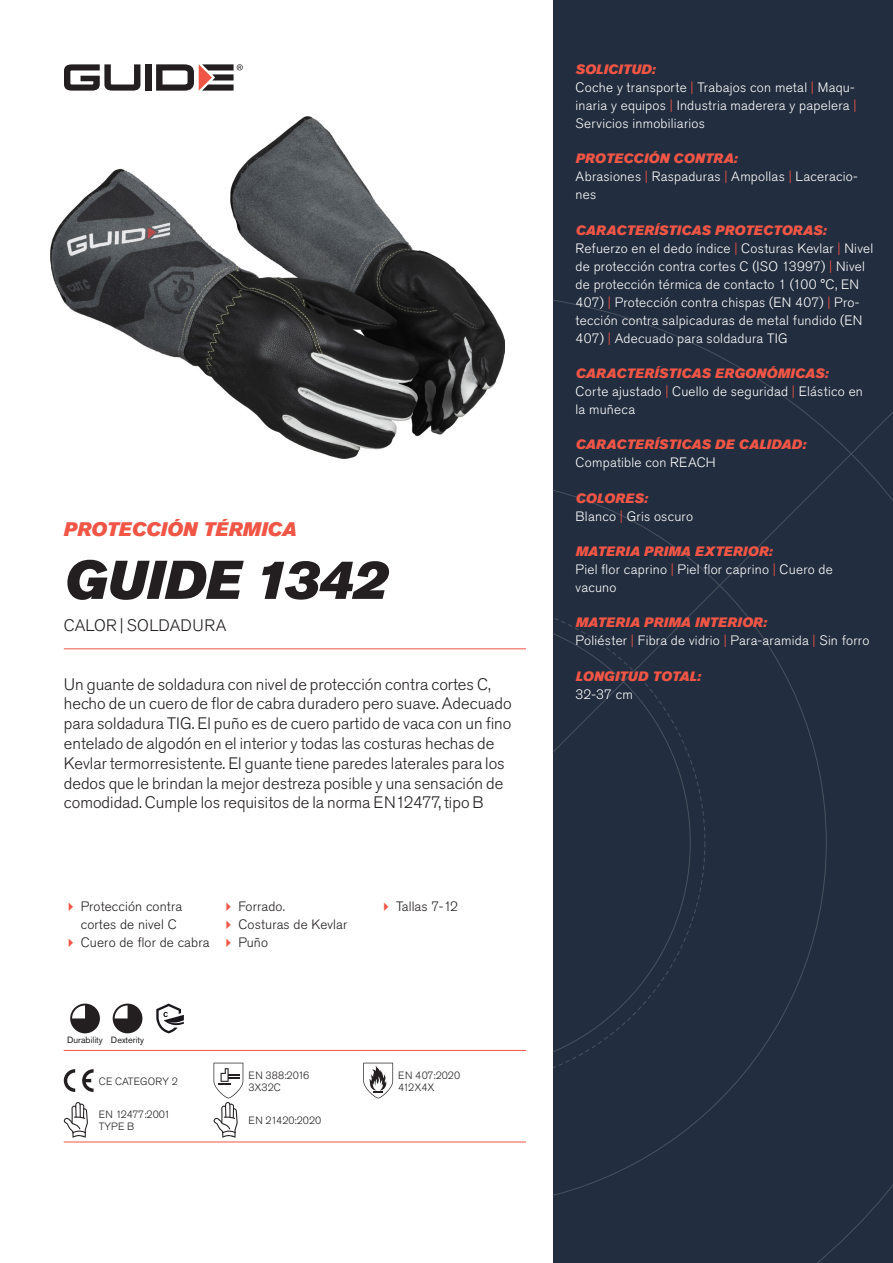
<style>
.page{position:relative;width:893px;height:1263px;background:#fff}
.page>*{position:absolute;margin:0;border:0;box-sizing:border-box;transform-origin:0 0}
.Rubrik{font:italic 54px "Akzidenz Grotesk Pro Super";color:#231f20}
.Överrubrik{font:italic 19.5px "Akzidenz Grotesk Pro Super";letter-spacing:.005em;color:#f05545}
.Ingress{font:300 16.5px/19.8px "Akzidenz Grotesk Pro";color:#231f20}
.Product_-_AltSegment{font:300 16.5px "Akzidenz Grotesk Pro";letter-spacing:.02em;color:#231f20}
.Produkt_-_Brödtext{font:300 13.5px/18px "Akzidenz Grotesk Pro";letter-spacing:.02em;color:#fff}
.Produkt_-_Namn{font:italic 13.5px "Akzidenz Grotesk Pro Super";letter-spacing:.01em;color:#f05545}
.t1{font:300 13.5px/18px "Akzidenz Grotesk Pro";letter-spacing:.01em;color:#231f20}
.t2{font:300 10.5px "Akzidenz Grotesk Pro";color:#231f20}
.t3{font:300 10.5px "Akzidenz Grotesk Pro";letter-spacing:-.02em;color:#231f20}
.Produkt_-_Egenskaper{font:9px "Akzidenz Grotesk Pro";color:#231f20}
.s1{color:#f05545}
</style>
<div class="page">
<div style="left:145px;top:64px;width:7px;height:27px;background:#231f20"></div>
<svg style="left:156px;top:64px;width:87px;height:27px"></svg>
<svg style="left:64px;top:64px;width:76px;height:27px"></svg>
<div style="left:553px;top:0;width:340px;height:1263px;background:#222d3f"></div>
<svg style="left:553px;top:300px;width:340px;height:963px"></svg>
<hr style="left:64px;top:1050px;width:462px;height:1px;background:#f05545">
<hr style="left:64px;top:1142px;width:462px;height:1px;background:#f05545">
<svg style="left:70px;top:1003px;width:30px;height:30px"></svg>
<svg style="left:113px;top:1003px;width:29px;height:30px"></svg>
<svg style="left:156px;top:1003px;width:28px;height:30px"></svg>
<svg style="left:64px;top:1069px;width:11px;height:23px"></svg>
<svg style="left:82px;top:1069px;width:12px;height:23px"></svg>
<svg style="left:363px;top:1063px;width:30px;height:35px"></svg>
<svg style="left:64px;top:1102px;width:24px;height:36px"></svg>
<svg style="left:214px;top:1063px;width:29px;height:75px"></svg>
<img style="left:51px;top:116px;width:453px;height:342px">
<hr style="left:64px;top:648px;width:462px;height:1px;background:#f05545">
<p class="Överrubrik" style="left:64px;top:517px;width:234px">PROTECCIÓN TÉRMICA</p>
<p class="Rubrik" style="left:64px;top:545px;width:325px">GUIDE 1342</p>
<p class="Product_-_AltSegment" style="left:64px;top:615px;width:164px">CALOR | SOLDADURA</p>
<p class="Ingress" style="left:64px;top:674px;width:449px">Un guante de soldadura con nivel de protección contra cortes C, hecho de un cuero de flor de cabra duradero pero suave. Adecuado para soldadura TIG. El puño es de cuero partido de vaca con un fino entelado de algodón en el interior y todas las costuras hechas de Kevlar termorresistente. El guante tiene paredes laterales para los dedos que le brindan la mejor destreza posible y una sensación de comodidad. Cumple los requisitos de la norma EN12477, tipo B</p>
<p class="t1" style="left:81px;top:897px;width:103px">Protección contra cortes de nivel C</p>
<p class="t1" style="left:81px;top:933px;width:130px">Cuero de flor de cabra</p>
<p class="t1" style="left:238px;top:897px;width:48px">Forrado.</p>
<p class="t1" style="left:238px;top:915px;width:110px">Costuras de Kevlar</p>
<p class="t1" style="left:238px;top:933px;width:31px">Puño</p>
<p class="Produkt_-_Egenskaper" style="left:67px;top:1034px;width:37px">Durability</p>
<p class="Produkt_-_Egenskaper" style="left:111px;top:1034px;width:35px">Dexterity</p>
<p class="t2" style="left:99px;top:1074px;width:81px">CE CATEGORY 2</p>
<p class="t3" style="left:99px;top:1107px;width:73px">EN 12477:2001</p>
<p class="t2" style="left:99px;top:1119px;width:37px">TYPE B</p>
<p class="t2" style="left:248px;top:1068px;width:62px">EN 388:2016</p>
<p class="t2" style="left:248px;top:1080px;width:34px">3X32C</p>
<p class="t2" style="left:248px;top:1113px;width:74px">EN 21420:2020</p>
<p class="t1" style="left:396px;top:897px;width:63px">Tallas 7-12</p>
<p class="t2" style="left:398px;top:1068px;width:63px">EN 407:2020</p>
<p class="t2" style="left:398px;top:1080px;width:38px">412X4X</p>
<p class="Produkt_-_Namn" style="left:576px;top:60px;width:81px">SOLICITUD:</p>
<p class="Produkt_-_Brödtext" style="left:576px;top:78px;width:282px">Coche y transporte <span class="s1">|</span> Trabajos con metal <span class="s1">|</span> Maqu&shy;inaria y equipos <span class="s1">|</span> Industria maderera y papelera <span class="s1">|<br></span>Servicios inmobiliarios</p>
<p class="Produkt_-_Namn" style="left:576px;top:150px;width:163px">PROTECCIÓN CONTRA:</p>
<p class="Produkt_-_Brödtext" style="left:576px;top:168px;width:284px">Abrasiones <span class="s1">|</span> Raspaduras <span class="s1">|</span> Ampollas <span class="s1">|</span> Laceracio&shy;nes</p>
<p class="Produkt_-_Namn" style="left:576px;top:221px;width:252px">CARACTERÍSTICAS PROTECTORAS:</p>
<p class="Produkt_-_Brödtext" style="left:576px;top:239px;width:299px">Refuerzo en el dedo índice <span class="s1">|</span> Costuras Kevlar <span class="s1">|</span> Nivel de protección contra cortes C (ISO 13997) <span class="s1">|</span> Nivel de protección térmica de contacto 1 (100 °C, EN 407) <span class="s1">|</span> Protección contra chispas (EN 407) <span class="s1">|</span> Pro&shy;tección contra salpicaduras de metal fundido (EN 407) <span class="s1">|</span> Adecuado para soldadura TIG</p>
<p class="Produkt_-_Namn" style="left:576px;top:364px;width:254px">CARACTERÍSTICAS ERGONÓMICAS:</p>
<p class="Produkt_-_Brödtext" style="left:576px;top:382px;width:289px">Corte ajustado <span class="s1">|</span> Cuello de seguridad <span class="s1">|</span> Elástico en la muñeca</p>
<p class="Produkt_-_Namn" style="left:576px;top:436px;width:232px">CARACTERÍSTICAS DE CALIDAD:</p>
<p class="Produkt_-_Brödtext" style="left:576px;top:454px;width:142px">Compatible con REACH</p>
<p class="Produkt_-_Namn" style="left:576px;top:489px;width:74px">COLORES:</p>
<p class="Produkt_-_Brödtext" style="left:576px;top:507px;width:119px">Blanco <span class="s1">|</span> Gris oscuro</p>
<p class="Produkt_-_Namn" style="left:576px;top:542px;width:198px">MATERIA PRIMA EXTERIOR:</p>
<p class="Produkt_-_Brödtext" style="left:576px;top:560px;width:259px">Piel flor caprino <span class="s1">|</span> Piel flor caprino <span class="s1">|</span> Cuero de vacuno</p>
<p class="Produkt_-_Namn" style="left:576px;top:614px;width:193px">MATERIA PRIMA INTERIOR:</p>
<p class="Produkt_-_Brödtext" style="left:576px;top:632px;width:295px">Poliéster <span class="s1">|</span> Fibra de vidrio <span class="s1">|</span> Para-aramida <span class="s1">|</span> Sin forro</p>
<p class="Produkt_-_Namn" style="left:576px;top:667px;width:127px">LONGITUD TOTAL:</p>
<p class="Produkt_-_Brödtext" style="left:576px;top:685px;width:59px">32-37 cm</p>
</div>
